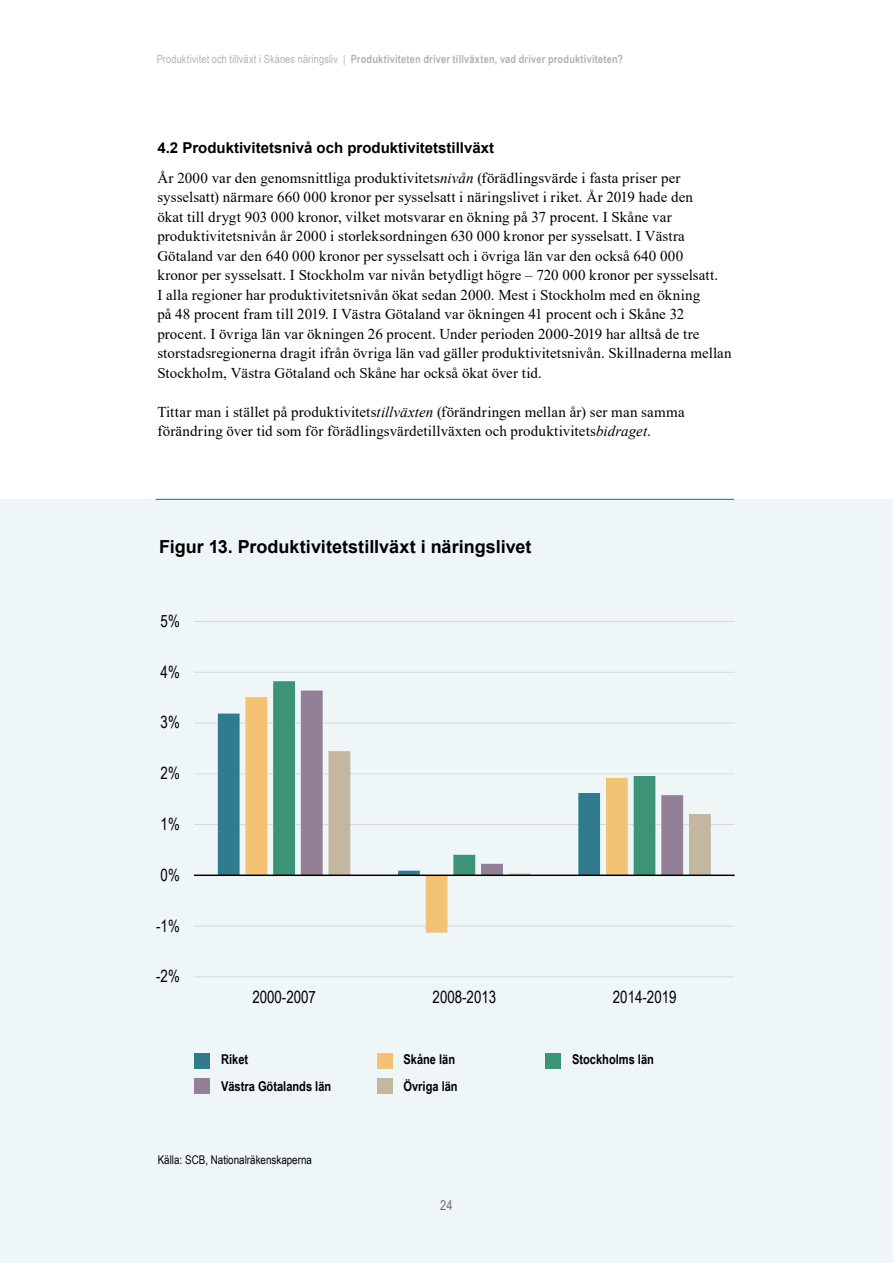
<style>
.page{position:relative;width:893px;height:1263px;background:#fff}
.page>*{position:absolute;margin:0;border:0;box-sizing:border-box;transform-origin:0 0}
.Diagramrubrik{font:700 18px "Arial";color:#000}
.t1{font:16.95px "Arial Narrow";color:#000;scale:.96 1}
.Brödtext{font:15px/19.5px "Times New Roman";letter-spacing:.005em;color:#000}
.Heading_2{font:700 15px "Arial";color:#000}
.Figurdiagramrubrik{font:700 13.5px "Arial Narrow";color:#000}
.t2{font:13.5px "Arial Narrow";color:#706f6f}
.figurtext{font:12px "Arial Narrow";color:#000}
.t3{font:700 11.25px "Arial Narrow";letter-spacing:.02em;color:#b3b2b2}
.s1{font-weight:400}
.s2{font-style:italic}
</style>
<div class="page">
<div style="left:0;top:499px;width:893px;height:764px;background:#eff6f8"></div>
<hr style="left:156px;top:499px;width:578px;height:1px;background:#317c8e">
<hr style="left:194px;top:976px;width:541px;height:1px;background:#d9d9d9">
<hr style="left:194px;top:926px;width:541px;height:1px;background:#d9d9d9">
<hr style="left:194px;top:824px;width:541px;height:1px;background:#d9d9d9">
<hr style="left:194px;top:773px;width:541px;height:1px;background:#d9d9d9">
<hr style="left:194px;top:723px;width:541px;height:1px;background:#d9d9d9">
<hr style="left:194px;top:672px;width:541px;height:1px;background:#d9d9d9">
<hr style="left:194px;top:621px;width:541px;height:1px;background:#d9d9d9">
<svg style="left:218px;top:713px;width:27px;height:161px;fill:#307c8e"></svg>
<svg style="left:245px;top:697px;width:383px;height:236px"></svg>
<svg style="left:273px;top:681px;width:28px;height:193px;fill:#3d9378"></svg>
<svg style="left:301px;top:690px;width:382px;height:184px"></svg>
<svg style="left:328px;top:751px;width:383px;height:123px"></svg>
<hr style="left:194px;top:874px;width:541px;height:2px;background:#000">
<div style="left:195px;top:1054px;width:15px;height:15px;background:#307c8e"></div>
<div style="left:195px;top:1079px;width:15px;height:15px;background:#938096"></div>
<div style="left:377px;top:1054px;width:15px;height:15px;background:#f3c274"></div>
<div style="left:377px;top:1079px;width:15px;height:15px;background:#c4b79f"></div>
<div style="left:546px;top:1054px;width:15px;height:15px;background:#3d9378"></div>
<p class="t3" style="left:157px;top:50px;width:468px"><span class="s1">Produktivitet och tillväxt i Skånes näringsliv |</span> Produktiviteten driver tillväxten, vad driver produktiviteten?</p>
<h2 class="Heading_2" style="left:157px;top:137px;width:338px">4.2 Produktivitetsnivå och produktivitetstillväxt</h2>
<p class="Brödtext" style="left:157px;top:167px;width:576px">År 2000 var den genomsnittliga produktivitets<span class="s2">nivån</span> (förädlingsvärde i fasta priser per sysselsatt) närmare 660 000 kronor per sysselsatt i näringslivet i riket. År 2019 hade den<br>ökat till drygt 903 000 kronor, vilket motsvarar en ökning på 37 procent. I Skåne var produktivitetsnivån år 2000 i storleksordningen 630 000 kronor per sysselsatt. I Västra Götaland var den 640 000 kronor per sysselsatt och i övriga län var den också 640 000<br>kronor per sysselsatt. I Stockholm var nivån betydligt högre – 720 000 kronor per sysselsatt.<br>I alla regioner har produktivitetsnivån ökat sedan 2000. Mest i Stockholm med en ökning<br>på 48 procent fram till 2019. I Västra Götaland var ökningen 41 procent och i Skåne 32 procent. I övriga län var ökningen 26 procent. Under perioden 2000-2019 har alltså de tre storstadsregionerna dragit ifrån övriga län vad gäller produktivitetsnivån. Skillnaderna mellan Stockholm, Västra Götaland och Skåne har också ökat över tid.</p>
<p class="Brödtext" style="left:157px;top:401px;width:529px">Tittar man i stället på produktivitets<span class="s2">tillväxten</span> (förändringen mellan år) ser man samma förändring över tid som för förädlingsvärdetillväxten och produktivitets<span class="s2">bidraget</span>.</p>
<h3 class="Diagramrubrik" style="left:159px;top:534px;width:374px">Figur 13. Produktivitetstillväxt i näringslivet</h3>
<p class="t1" style="left:161px;top:608px;width:21px">5%</p>
<p class="t1" style="left:161px;top:659px;width:22px">4%</p>
<p class="t1" style="left:161px;top:710px;width:21px">3%</p>
<p class="t1" style="left:161px;top:761px;width:21px">2%</p>
<p class="t1" style="left:161px;top:812px;width:21px">1%</p>
<p class="t1" style="left:161px;top:862px;width:21px">0%</p>
<p class="t1" style="left:156px;top:913px;width:26px">-1%</p>
<p class="t1" style="left:156px;top:964px;width:26px">-2%</p>
<p class="t1" style="left:252px;top:984px;width:68px">2000-2007</p>
<p class="t1" style="left:433px;top:984px;width:68px">2008-2013</p>
<p class="t1" style="left:613px;top:984px;width:68px">2014-2019</p>
<p class="Figurdiagramrubrik" style="left:221px;top:1049px;width:29px">Riket</p>
<p class="Figurdiagramrubrik" style="left:221px;top:1076px;width:112px">Västra Götalands län</p>
<p class="Figurdiagramrubrik" style="left:403px;top:1049px;width:53px">Skåne län</p>
<p class="Figurdiagramrubrik" style="left:403px;top:1076px;width:56px">Övriga län</p>
<p class="Figurdiagramrubrik" style="left:572px;top:1049px;width:83px">Stockholms län</p>
<p class="figurtext" style="left:158px;top:1151px;width:156px">Källa: SCB, Nationalräkenskaperna</p>
<p class="t2" style="left:440px;top:1195px;width:14px">24</p>
</div>
